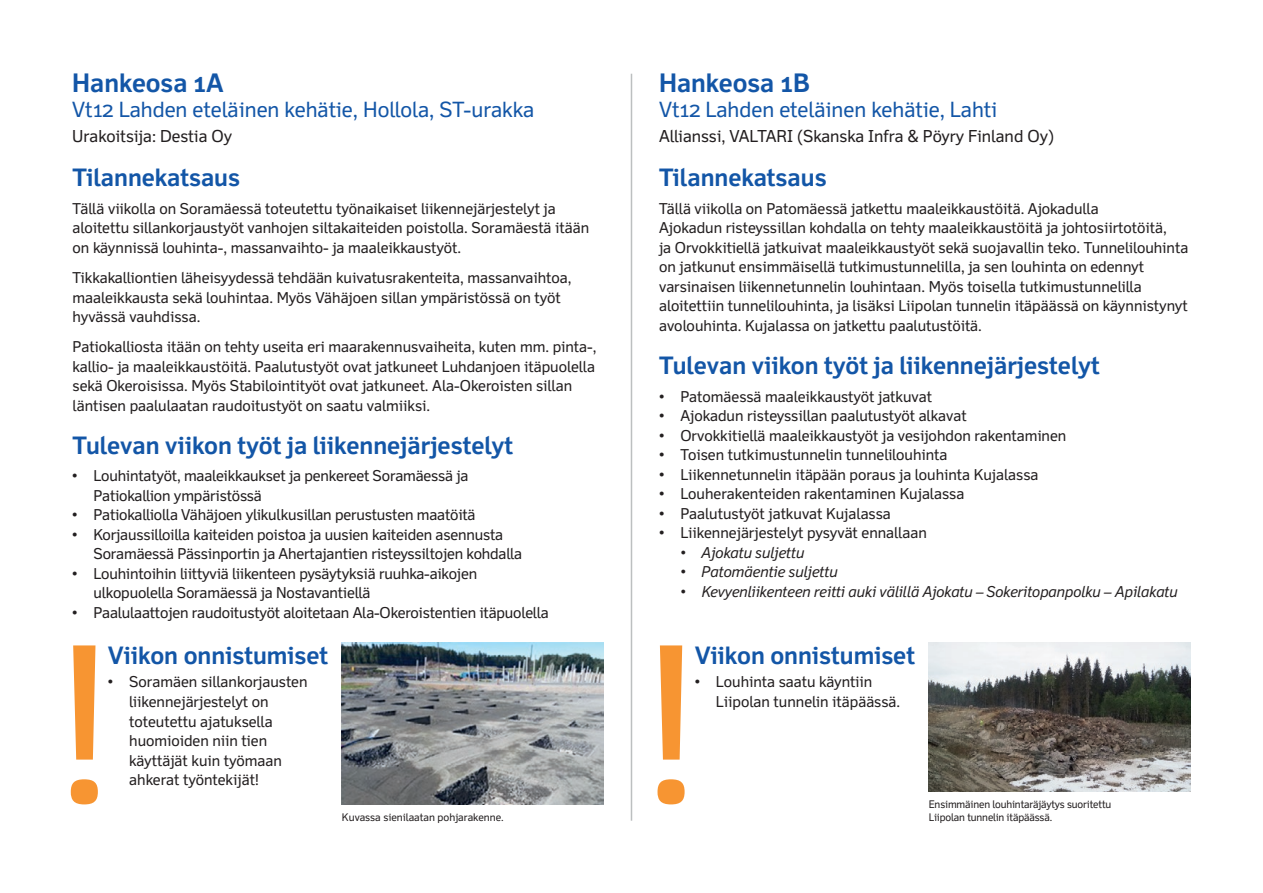
<style>
.page{position:relative;width:1263px;height:893px;background:#fff}
.page>*{position:absolute;margin:0;border:0;box-sizing:border-box;transform-origin:0 0}
.t1{font:700 25.5px "Felbridge Std";color:#1356a7}
.t2{font:700 24px "Felbridge Std";color:#1356a7}
.t3{font:21px "Felbridge Std";color:#1356a7}
.t4{font:16.5px "Felbridge Std";color:#231f20}
.t5{font:15px/19.5px "Felbridge Std";color:#231f20}
.t6{font:italic 15px "Felbridge Std";color:#231f20}
.t7{font:10.5px/12.6px "Felbridge Std";letter-spacing:-.01em;color:#231f20}
</style>
<div class="page">
<hr style="left:631px;top:74px;width:1px;height:747px;background:#bcbfc0">
<svg style="left:71px;top:645px;width:27px;height:159px"></svg>
<svg style="left:657px;top:645px;width:28px;height:159px"></svg>
<img style="left:342px;top:642px;width:262px;height:162px">
<img style="left:929px;top:642px;width:262px;height:150px">
<h1 class="t1" style="left:72px;top:67px;width:153px">Hankeosa 1A</h1>
<h3 class="t3" style="left:72px;top:97px;width:463px">Vt12 Lahden eteläinen kehätie, Hollola, ST-urakka</h3>
<p class="t4" style="left:72px;top:127px;width:161px">Urakoitsija: Destia Oy</p>
<h2 class="t2" style="left:73px;top:163px;width:169px">Tilannekatsaus</h2>
<p class="t5" style="left:73px;top:198px;width:518px">Tällä viikolla on Soramäessä toteutettu työnaikaiset liikennejärjestelyt ja aloitettu sillankorjaustyöt vanhojen siltakaiteiden poistolla. Soramäestä itään on käynnissä louhinta-, massanvaihto- ja maaleikkaustyöt.</p>
<p class="t5" style="left:73px;top:268px;width:500px">Tikkakalliontien läheisyydessä tehdään kuivatusrakenteita, massanvaihtoa, maaleikkausta sekä louhintaa. Myös Vähäjoen sillan ympäristössä on työt hyvässä vauhdissa.</p>
<p class="t5" style="left:73px;top:337px;width:525px">Patiokalliosta itään on tehty useita eri maarakennusvaiheita, kuten mm. pinta-, kallio- ja maaleikkaustöitä. Paalutustyöt ovat jatkuneet Luhdanjoen itäpuolella sekä Okeroisissa. Myös Stabilointityöt ovat jatkuneet. Ala-Okeroisten sillan läntisen paalulaatan raudoitustyöt on saatu valmiiksi.</p>
<h2 class="t2" style="left:73px;top:431px;width:442px">Tulevan viikon työt ja liikennejärjestelyt</h2>
<p class="t5" style="left:94px;top:466px;width:376px;text-indent:-21px">• Louhintatyöt, maaleikkaukset ja penkereet Soramäessä ja<br>Patiokallion ympäristössä</p>
<p class="t5" style="left:72px;top:505px;width:405px">• Patiokalliolla Vähäjoen ylikulkusillan perustusten maatöitä</p>
<p class="t5" style="left:94px;top:524px;width:430px;text-indent:-21px">• Korjaussilloilla kaiteiden poistoa ja uusien kaiteiden asennusta<br>Soramäessä Pässinportin ja Ahertajantien risteyssiltojen kohdalla</p>
<p class="t5" style="left:94px;top:563px;width:385px;text-indent:-21px">• Louhintoihin liittyviä liikenteen pysäytyksiä ruuhka-aikojen ulkopuolella Soramäessä ja Nostavantiellä</p>
<p class="t5" style="left:72px;top:602px;width:478px">• Paalulaattojen raudoitustyöt aloitetaan Ala-Okeroistentien itäpuolella</p>
<h2 class="t2" style="left:108px;top:641px;width:222px">Viikon onnistumiset</h2>
<p class="t5" style="left:129px;top:672px;width:180px;text-indent:-21px">• Soramäen sillankorjausten liikennejärjestelyt on toteutettu ajatuksella huomioiden niin tien käyttäjät kuin työmaan ahkerat työntekijät!</p>
<p class="t7" style="left:342px;top:810px;width:163px">Kuvassa sienilaatan pohjarakenne.</p>
<h1 class="t1" style="left:659px;top:67px;width:152px">Hankeosa 1B</h1>
<h3 class="t3" style="left:659px;top:97px;width:340px">Vt12 Lahden eteläinen kehätie, Lahti</h3>
<p class="t4" style="left:659px;top:127px;width:396px">Allianssi, VALTARI (Skanska Infra &amp; Pöyry Finland Oy)</p>
<h2 class="t2" style="left:659px;top:163px;width:169px">Tilannekatsaus</h2>
<p class="t5" style="left:659px;top:198px;width:531px">Tällä viikolla on Patomäessä jatkettu maaleikkaustöitä. Ajokadulla<br>Ajokadun risteyssillan kohdalla on tehty maaleikkaustöitä ja johtosiirtotöitä,<br>ja Orvokkitiellä jatkuivat maaleikkaustyöt sekä suojavallin teko. Tunnelilouhinta on jatkunut ensimmäisellä tutkimustunnelilla, ja sen louhinta on edennyt varsinaisen liikennetunnelin louhintaan. Myös toisella tutkimustunnelilla aloitettiin tunnelilouhinta, ja lisäksi Liipolan tunnelin itäpäässä on käynnistynyt avolouhinta. Kujalassa on jatkettu paalutustöitä.</p>
<h2 class="t2" style="left:659px;top:351px;width:442px">Tulevan viikon työt ja liikennejärjestelyt</h2>
<p class="t5" style="left:659px;top:386px;width:274px">• Patomäessä maaleikkaustyöt jatkuvat</p>
<p class="t5" style="left:659px;top:406px;width:309px">• Ajokadun risteyssillan paalutustyöt alkavat</p>
<p class="t5" style="left:659px;top:425px;width:409px">• Orvokkitiellä maaleikkaustyöt ja vesijohdon rakentaminen</p>
<p class="t5" style="left:659px;top:445px;width:290px">• Toisen tutkimustunnelin tunnelilouhinta</p>
<p class="t5" style="left:659px;top:464px;width:381px">• Liikennetunnelin itäpään poraus ja louhinta Kujalassa</p>
<p class="t5" style="left:659px;top:484px;width:307px">• Louherakenteiden rakentaminen Kujalassa</p>
<p class="t5" style="left:659px;top:503px;width:233px">• Paalutustyöt jatkuvat Kujalassa</p>
<p class="t5" style="left:659px;top:523px;width:269px">• Liikennejärjestelyt pysyvät ennallaan</p>
<p class="t6" style="left:680px;top:543px;width:125px">• Ajokatu suljettu</p>
<p class="t6" style="left:680px;top:563px;width:159px">• Patomäentie suljettu</p>
<p class="t6" style="left:680px;top:582px;width:499px">• Kevyenliikenteen reitti auki välillä Ajokatu – Sokeritopanpolku – Apilakatu</p>
<h2 class="t2" style="left:695px;top:641px;width:222px">Viikon onnistumiset</h2>
<p class="t5" style="left:716px;top:672px;width:186px;text-indent:-21px">• Louhinta saatu käyntiin<br>Liipolan tunnelin itäpäässä.</p>
<p class="t7" style="left:929px;top:798px;width:184px">Ensimmäinen louhintaräjäytys suoritettu<br>Liipolan tunnelin itäpäässä.</p>
</div>
